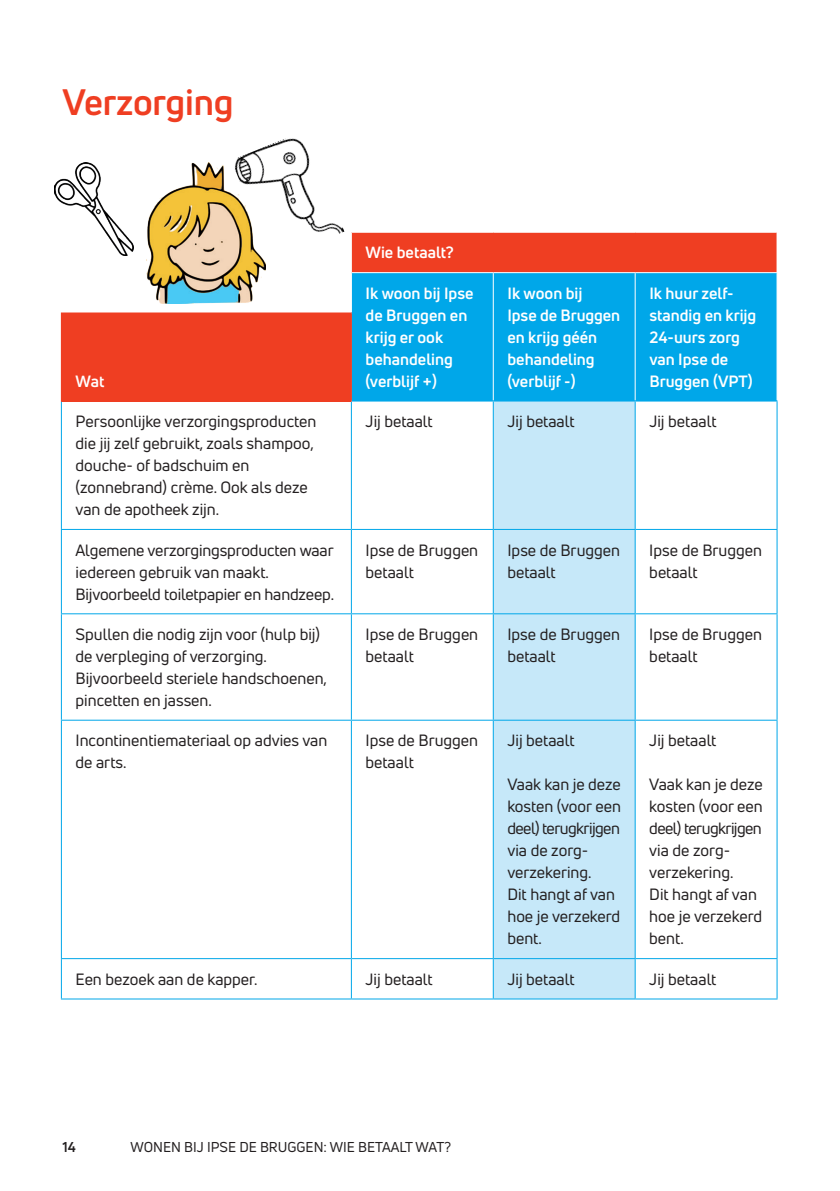
<style>
.page{position:relative;width:840px;height:1191px;background:#fff}
.page>*{position:absolute;margin:0;border:0;box-sizing:border-box;transform-origin:0 0}
.t1{font:700 36px "Uni Neue";letter-spacing:-.005em;color:#ef3e22}
.t2{font:16px/22px "Uni Neue";color:#231f20}
.t3{font:700 16px/22px "Uni Neue";color:#fff}
.t4{font:14px "Uni Neue";color:#231f20}
.t5{font:700 14px "Uni Neue";color:#231f20}
</style>
<div class="page">
<div style="left:351px;top:232px;width:425px;height:41px;background:#ef3e22"></div>
<div style="left:351px;top:273px;width:425px;height:127px;background:#00a7e9"></div>
<div style="left:61px;top:313px;width:290px;height:88px;background:#ef3e22"></div>
<div style="left:493px;top:401px;width:141px;height:597px;background:#c6e8f9"></div>
<hr style="left:61px;top:401px;width:1px;height:128px;background:#00a7e9">
<hr style="left:61px;top:529px;width:290px;height:1px;background:#00a7e9">
<hr style="left:61px;top:530px;width:1px;height:83px;background:#00a7e9">
<hr style="left:61px;top:613px;width:290px;height:1px;background:#00a7e9">
<hr style="left:61px;top:614px;width:1px;height:105px;background:#00a7e9">
<hr style="left:61px;top:719px;width:290px;height:1px;background:#00a7e9">
<hr style="left:61px;top:720px;width:1px;height:238px;background:#00a7e9">
<hr style="left:61px;top:958px;width:290px;height:1px;background:#00a7e9">
<hr style="left:61px;top:959px;width:1px;height:39px;background:#00a7e9">
<hr style="left:61px;top:998px;width:290px;height:1px;background:#00a7e9">
<hr style="left:350px;top:232px;width:143px;height:1px;background:#fff">
<hr style="left:493px;top:232px;width:141px;height:1px;background:#fff">
<hr style="left:634px;top:232px;width:143px;height:1px;background:#fff">
<hr style="left:350px;top:272px;width:143px;height:1px;background:#fff">
<hr style="left:493px;top:272px;width:141px;height:1px;background:#fff">
<hr style="left:492px;top:273px;width:1px;height:40px;background:#fff">
<hr style="left:634px;top:272px;width:143px;height:1px;background:#fff">
<hr style="left:634px;top:273px;width:1px;height:40px;background:#fff">
<hr style="left:492px;top:313px;width:1px;height:87px;background:#fff">
<hr style="left:634px;top:313px;width:1px;height:87px;background:#fff">
<hr style="left:351px;top:400px;width:142px;height:1px;background:#00a7e9">
<hr style="left:350px;top:401px;width:1px;height:128px;background:#00a7e9">
<hr style="left:493px;top:400px;width:141px;height:1px;background:#00a7e9">
<hr style="left:492px;top:401px;width:1px;height:128px;background:#00a7e9">
<hr style="left:634px;top:400px;width:143px;height:1px;background:#00a7e9">
<hr style="left:634px;top:401px;width:1px;height:128px;background:#00a7e9">
<hr style="left:776px;top:401px;width:1px;height:128px;background:#00a7e9">
<hr style="left:351px;top:529px;width:142px;height:1px;background:#00a7e9">
<hr style="left:350px;top:530px;width:1px;height:83px;background:#00a7e9">
<hr style="left:493px;top:529px;width:141px;height:1px;background:#00a7e9">
<hr style="left:492px;top:530px;width:1px;height:83px;background:#00a7e9">
<hr style="left:634px;top:529px;width:143px;height:1px;background:#00a7e9">
<hr style="left:634px;top:530px;width:1px;height:83px;background:#00a7e9">
<hr style="left:776px;top:530px;width:1px;height:83px;background:#00a7e9">
<hr style="left:351px;top:613px;width:142px;height:1px;background:#00a7e9">
<hr style="left:350px;top:614px;width:1px;height:105px;background:#00a7e9">
<hr style="left:493px;top:613px;width:141px;height:1px;background:#00a7e9">
<hr style="left:492px;top:614px;width:1px;height:105px;background:#00a7e9">
<hr style="left:634px;top:613px;width:143px;height:1px;background:#00a7e9">
<hr style="left:634px;top:614px;width:1px;height:105px;background:#00a7e9">
<hr style="left:776px;top:614px;width:1px;height:105px;background:#00a7e9">
<hr style="left:351px;top:719px;width:142px;height:1px;background:#00a7e9">
<hr style="left:350px;top:720px;width:1px;height:238px;background:#00a7e9">
<hr style="left:493px;top:719px;width:141px;height:1px;background:#00a7e9">
<hr style="left:492px;top:720px;width:1px;height:238px;background:#00a7e9">
<hr style="left:634px;top:719px;width:143px;height:1px;background:#00a7e9">
<hr style="left:634px;top:720px;width:1px;height:238px;background:#00a7e9">
<hr style="left:776px;top:720px;width:1px;height:238px;background:#00a7e9">
<hr style="left:351px;top:958px;width:142px;height:1px;background:#00a7e9">
<hr style="left:350px;top:959px;width:1px;height:39px;background:#00a7e9">
<hr style="left:493px;top:958px;width:141px;height:1px;background:#00a7e9">
<hr style="left:492px;top:959px;width:1px;height:39px;background:#00a7e9">
<hr style="left:634px;top:958px;width:143px;height:1px;background:#00a7e9">
<hr style="left:634px;top:959px;width:1px;height:39px;background:#00a7e9">
<hr style="left:776px;top:959px;width:1px;height:39px;background:#00a7e9">
<hr style="left:351px;top:998px;width:142px;height:1px;background:#00a7e9">
<hr style="left:493px;top:998px;width:141px;height:1px;background:#00a7e9">
<hr style="left:634px;top:998px;width:143px;height:1px;background:#00a7e9">
<hr style="left:61px;top:312px;width:290px;height:1px;background:#ef3e22">
<img style="left:55px;top:163px;width:78px;height:92px">
<img style="left:146px;top:163px;width:120px;height:140px">
<img style="left:231px;top:138px;width:113px;height:123px">
<h1 class="t1" style="left:62px;top:80px;width:172px">Verzorging</h1>
<p class="t3" style="left:365px;top:241px;width:90px">Wie betaalt?</p>
<p class="t3" style="left:365px;top:282px;width:109px">Ik woon bij Ipse de Bruggen en krijg er ook behandeling (verblijf +)</p>
<p class="t3" style="left:507px;top:282px;width:114px">Ik woon bij<br>Ipse de Bruggen en krijg géén behandeling (verblijf -)</p>
<p class="t3" style="left:649px;top:282px;width:108px">Ik huur zelf&shy;standig en krijg<br>24-uurs zorg van Ipse de</p>
<p class="t3" style="left:75px;top:370px;width:30px">Wat</p>
<p class="t3" style="left:649px;top:370px;width:105px">Bruggen (VPT)</p>
<p class="t2" style="left:75px;top:410px;width:242px">Persoonlijke verzorgingsproducten die jij zelf gebruikt, zoals shampoo, douche- of badschuim en (zonnebrand) crème. Ook als deze van de apotheek zijn.</p>
<p class="t2" style="left:365px;top:410px;width:69px">Jij betaalt</p>
<p class="t2" style="left:507px;top:410px;width:69px">Jij betaalt</p>
<p class="t2" style="left:649px;top:410px;width:69px">Jij betaalt</p>
<p class="t2" style="left:75px;top:539px;width:260px">Algemene verzorgingsproducten waar iedereen gebruik van maakt.<br>Bijvoorbeeld toiletpapier en handzeep.</p>
<p class="t2" style="left:365px;top:539px;width:114px">Ipse de Bruggen betaalt</p>
<p class="t2" style="left:507px;top:539px;width:114px">Ipse de Bruggen betaalt</p>
<p class="t2" style="left:649px;top:539px;width:114px">Ipse de Bruggen betaalt</p>
<p class="t2" style="left:75px;top:623px;width:253px">Spullen die nodig zijn voor (hulp bij) de verpleging of verzorging.<br>Bijvoorbeeld steriele handschoenen, pincetten en jassen.</p>
<p class="t2" style="left:365px;top:623px;width:114px">Ipse de Bruggen betaalt</p>
<p class="t2" style="left:507px;top:623px;width:114px">Ipse de Bruggen betaalt</p>
<p class="t2" style="left:649px;top:623px;width:114px">Ipse de Bruggen betaalt</p>
<p class="t2" style="left:75px;top:729px;width:253px">Incontinentiemateriaal op advies van de arts.</p>
<p class="t2" style="left:365px;top:729px;width:114px">Ipse de Bruggen betaalt</p>
<p class="t2" style="left:507px;top:729px;width:69px">Jij betaalt</p>
<p class="t2" style="left:507px;top:773px;width:115px">Vaak kan je deze kosten (voor een deel) terugkrijgen via de zorg&shy;verzekering.<br>Dit hangt af van hoe je verzekerd bent.</p>
<p class="t2" style="left:649px;top:729px;width:69px">Jij betaalt</p>
<p class="t2" style="left:649px;top:773px;width:115px">Vaak kan je deze kosten (voor een deel) terugkrijgen via de zorg&shy;verzekering.<br>Dit hangt af van hoe je verzekerd bent.</p>
<p class="t2" style="left:75px;top:968px;width:183px">Een bezoek aan de kapper.</p>
<p class="t2" style="left:365px;top:968px;width:69px">Jij betaalt</p>
<p class="t2" style="left:507px;top:968px;width:69px">Jij betaalt</p>
<p class="t2" style="left:649px;top:968px;width:69px">Jij betaalt</p>
<p class="t5" style="left:62px;top:1138px;width:15px">14</p>
<p class="t4" style="left:130px;top:1138px;width:322px">WONEN BIJ IPSE DE BRUGGEN: WIE BETAALT WAT?</p>
</div>
